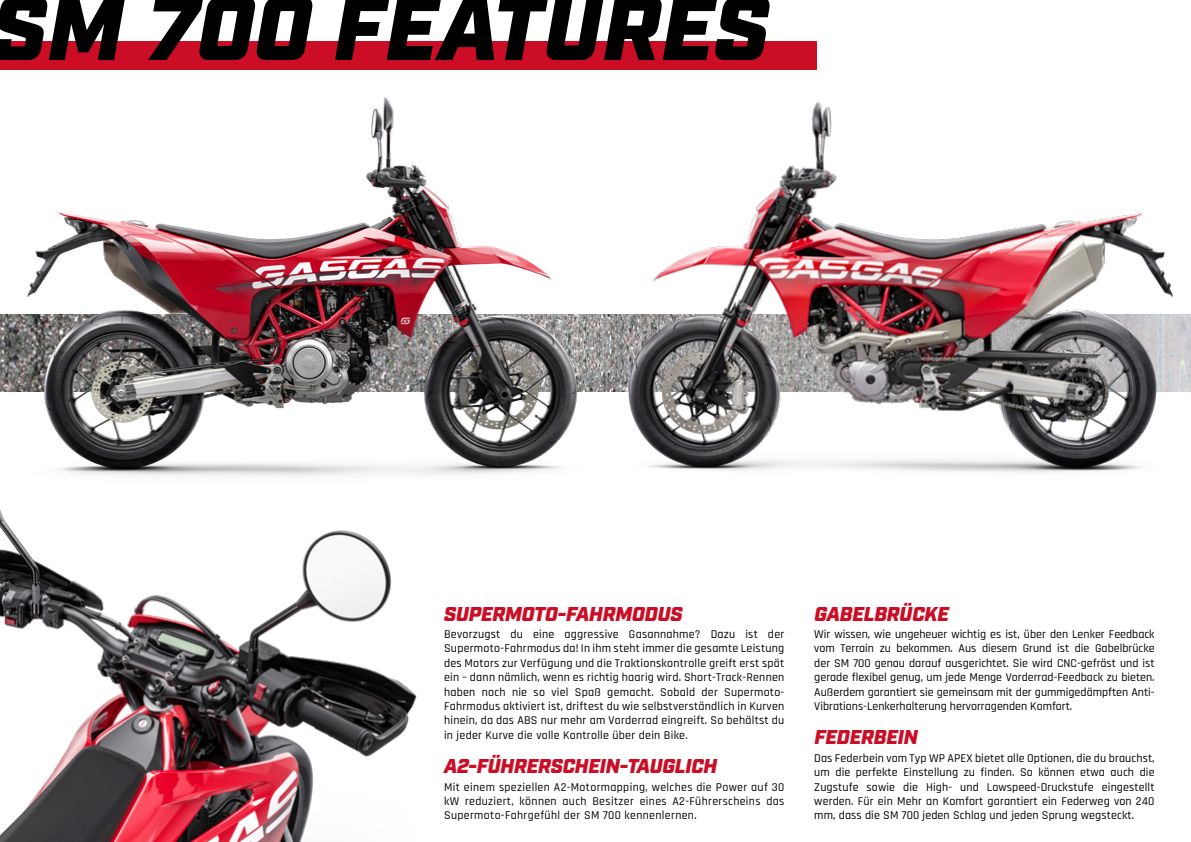
<style>
.page{position:relative;width:1191px;height:842px;background:#fff}
.page>*{position:absolute;margin:0;border:0;box-sizing:border-box;transform-origin:0 0}
.t1{font:italic 900 90px "Industry";letter-spacing:.01em;color:#000}
.t2{font:italic 900 20px "Industry";letter-spacing:-.01em;color:#cb0d25}
.t3{font:500 12px/14.4px "Rajdhani";letter-spacing:.015em;color:#000;text-align:justify}
</style>
<div class="page">
<img style="left:0;top:97px;width:562px;height:379px">
<img style="left:0;top:510px;width:417px;height:332px">
<img style="left:562px;top:102px;width:629px;height:371px">
<div style="left:0;top:41px;width:816px;height:28px;background:#cb0d25"></div>
<h1 class="t1" style="left:-8px;top:-25px;width:778px">SM 700 FEATURES</h1>
<h2 class="t2" style="left:444px;top:602px;width:240px">SUPERMOTO-FAHRMODUS</h2>
<p class="t3" style="left:444px;top:627px;width:342px">Bevorzugst du eine aggressive Gasannahme? Dazu ist der Supermoto-Fahrmodus da! In ihm steht immer die gesamte Leistung des Motors zur Verfügung und die Traktionskontrolle greift erst spät ein – dann nämlich, wenn es richtig haarig wird. Short-Track-Rennen haben noch nie so viel Spaß gemacht. Sobald der Supermoto-Fahrmodus aktiviert ist, driftest du wie selbstverständlich in Kurven hinein, da das ABS nur mehr am Vorderrad eingreift. So behältst du in jeder Kurve die volle Kontrolle über dein Bike.</p>
<h2 class="t2" style="left:444px;top:754px;width:274px">A2-FÜHRERSCHEIN-TAUGLICH</h2>
<p class="t3" style="left:444px;top:780px;width:342px">Mit einem speziellen A2-Motormapping, welches die Power auf 30 kW reduziert, können auch Besitzer eines A2-Führerscheins das Supermoto-Fahrgefühl der SM 700 kennenlernen.</p>
<h2 class="t2" style="left:814px;top:602px;width:136px">GABELBRÜCKE</h2>
<p class="t3" style="left:814px;top:627px;width:342px">Wir wissen, wie ungeheuer wichtig es ist, über den Lenker Feedback vom Terrain zu bekommen. Aus diesem Grund ist die Gabelbrücke der SM 700 genau darauf ausgerichtet. Sie wird CNC-gefräst und ist gerade flexibel genug, um jede Menge Vorderrad-Feedback zu bieten.<br>Außerdem garantiert sie gemeinsam mit der gummigedämpften Anti-Vibrations-Lenkerhalterung hervorragenden Komfort.</p>
<h2 class="t2" style="left:814px;top:725px;width:105px">FEDERBEIN</h2>
<p class="t3" style="left:814px;top:751px;width:342px">Das Federbein vom Typ WP APEX bietet alle Optionen, die du brauchst, um die perfekte Einstellung zu finden. So können etwa auch die Zugstufe sowie die High- und Lowspeed-Druckstufe eingestellt werden. Für ein Mehr an Komfort garantiert ein Federweg von 240 mm, dass die SM 700 jeden Schlag und jeden Sprung wegsteckt.</p>
</div>
